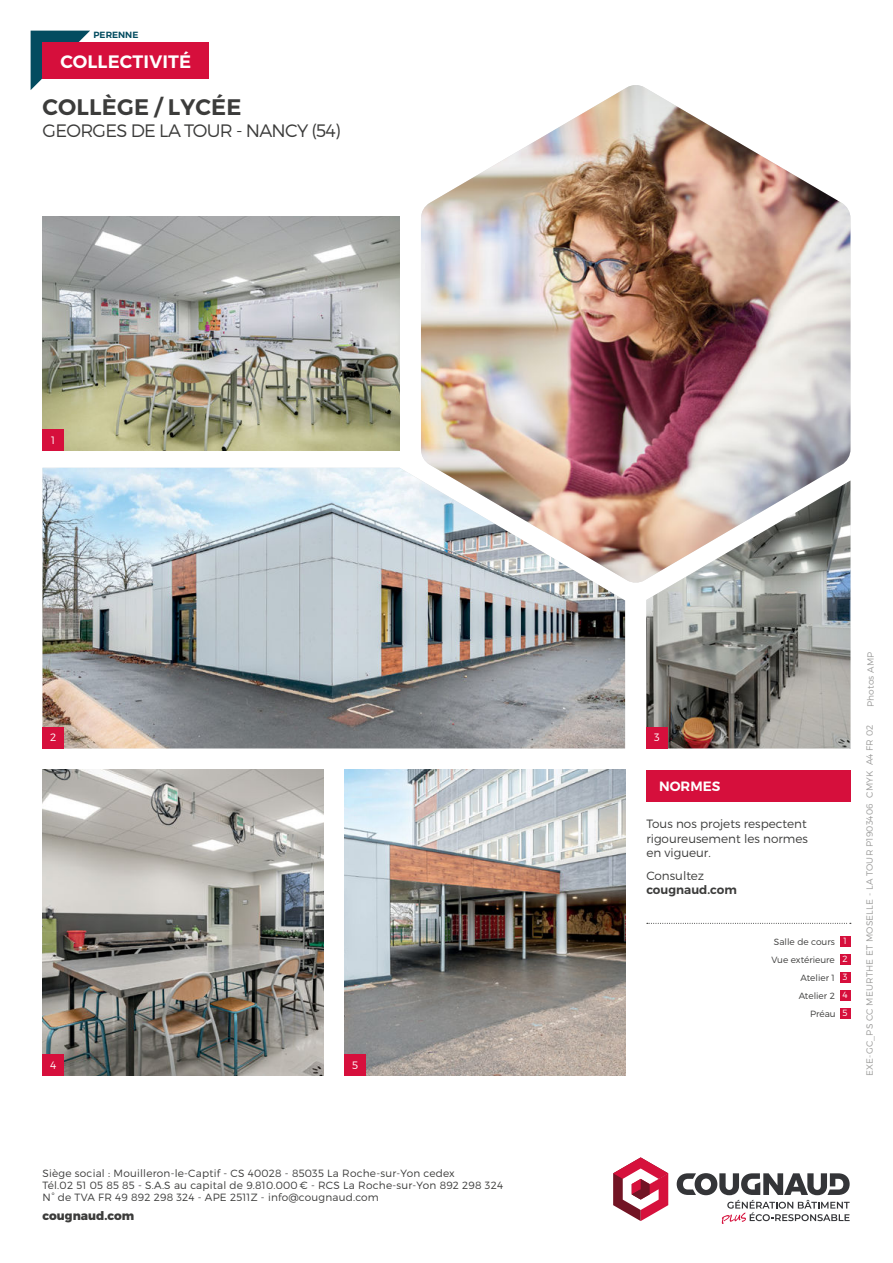
<style>
.page{position:relative;width:893px;height:1263px;background:#fff}
.page>*{position:absolute;margin:0;border:0;box-sizing:border-box;transform-origin:0 0}
.t1{font:600 22.5px "Montserrat";letter-spacing:.01em;color:#3c3c3b}
.t2{font:300 18px "Montserrat";letter-spacing:-.04em;color:#3c3c3b}
.t3{font:600 18px "Montserrat";letter-spacing:.01em;color:#fff}
.t4{font:600 13.5px "Montserrat";color:#fff}
.t5{font:300 12px/14.4px "Montserrat";color:#3c3c3b;text-align:justify}
.t6{font:800 12px "Montserrat";color:#3c3c3b}
.t7{font:600 12px "Montserrat";color:#3c3c3b}
.t8{font:300 10.65px "Montserrat";color:#fff}
.t9{font:300 10.5px/12px "Montserrat";letter-spacing:.02em;color:#3c3c3b}
.t10{font:300 9px "Montserrat";letter-spacing:.02em;color:#9d9d9c}
.t11{font:300 9px/18px "Montserrat";color:#3c3c3b;text-align:right}
.t12{font:600 9px "Montserrat";color:#034c60}
.s1{color:#fff}
</style>
<div class="page">
<img style="left:43px;top:770px;width:280px;height:306px">
<img style="left:646px;top:583px;width:204px;height:165px">
<img style="left:43px;top:468px;width:582px;height:280px">
<div style="left:43px;top:727px;width:21px;height:21px;background:#d60f3c"></div>
<div style="left:43px;top:1054px;width:21px;height:22px;background:#d60f3c"></div>
<div style="left:646px;top:727px;width:22px;height:21px;background:#d60f3c"></div>
<img style="left:421px;top:85px;width:429px;height:498px">
<img style="left:43px;top:217px;width:357px;height:234px">
<div style="left:43px;top:429px;width:21px;height:22px;background:#d60f3c"></div>
<svg style="left:613px;top:1157px;width:55px;height:64px"></svg>
<svg style="left:677px;top:1173px;width:173px;height:51px"></svg>
<img style="left:344px;top:770px;width:281px;height:306px">
<div style="left:344px;top:1054px;width:22px;height:22px;background:#d60f3c"></div>
<svg style="left:31px;top:31px;width:59px;height:59px"></svg>
<div style="left:43px;top:43px;width:166px;height:36px;background:#d60f3c"></div>
<svg style="left:647px;top:923px;width:204px;height:1px"></svg>
<div style="left:646px;top:770px;width:204px;height:31px;background:#d60f3c"></div>
<div style="left:840px;top:936px;width:10px;height:11px;background:#d60f3c"></div>
<div style="left:840px;top:954px;width:10px;height:11px;background:#d60f3c"></div>
<div style="left:840px;top:972px;width:10px;height:11px;background:#d60f3c"></div>
<div style="left:840px;top:990px;width:10px;height:11px;background:#d60f3c"></div>
<div style="left:840px;top:1008px;width:10px;height:11px;background:#d60f3c"></div>
<p class="t12" style="left:94px;top:30px;width:46px">PERENNE</p>
<h2 class="t3" style="left:60px;top:51px;width:132px">COLLECTIVITÉ</h2>
<h1 class="t1" style="left:43px;top:94px;width:200px">COLLÈGE / LYCÉE</h1>
<h2 class="t2" style="left:43px;top:122px;width:299px">GEORGES DE LA TOUR - NANCY (54)</h2>
<p class="t8" style="left:51px;top:435px;width:5px">1</p>
<p class="t8" style="left:50px;top:733px;width:8px">2</p>
<p class="t8" style="left:50px;top:1060px;width:8px">4</p>
<p class="t8" style="left:352px;top:1060px;width:8px">5</p>
<p class="t9" style="left:43px;top:1168px;width:462px">Siège social : Mouilleron-le-Captif - CS 40028 - 85035 La Roche-sur-Yon cedex<br>Tél.02 51 05 85 85 - S.A.S au capital de 9.810.000 € - RCS La Roche-sur-Yon 892 298 324<br>N° de TVA FR 49 892 298 324 - APE 2511Z - info@cougnaud.com</p>
<p class="t6" style="left:43px;top:1211px;width:93px">cougnaud.com</p>
<p class="t8" style="left:654px;top:733px;width:7px">3</p>
<p class="t4" style="left:659px;top:778px;width:63px">NORMES</p>
<p class="t5" style="left:646px;top:817px;width:163px">Tous nos projets respectent rigoureusement les normes en vigueur.</p>
<p class="t5" style="left:646px;top:869px;width:59px">Consultez</p>
<p class="t7" style="left:646px;top:883px;width:92px">cougnaud.com</p>
<p class="t11" style="left:771px;top:933px;width:78px">Salle de cours <span class="s1">1<br></span>Vue extérieure <span class="s1">2<br></span>Atelier 1 <span class="s1">3<br></span>Atelier 2 <span class="s1">4</span></p>
<p class="t11" style="left:810px;top:1005px;width:39px">Préau <span class="s1">5</span></p>
<p class="t10" style="left:867px;top:707px;width:57px;rotate:-90deg">Photos AMP</p>
<p class="t10" style="left:865px;top:1076px;width:353px;rotate:-90deg">EXE-GC_PS CC MEURTHE ET MOSELLE - LA TOUR P1903406 CMYK A4 FR 02</p>
</div>
